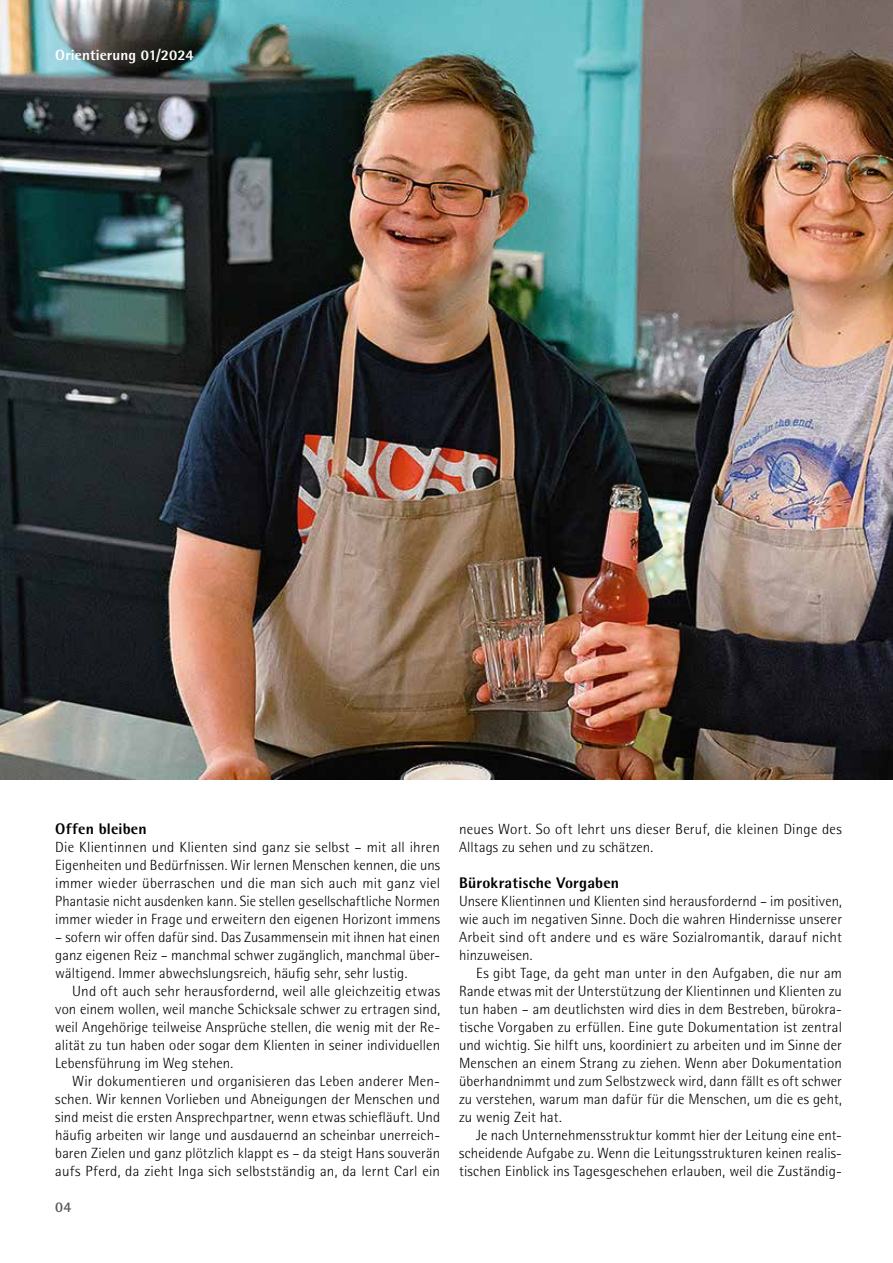
<style>
.page{position:relative;width:893px;height:1263px;background:#fff}
.page>*{position:absolute;margin:0;border:0;box-sizing:border-box;transform-origin:0 0}
.t1{font:800 15.3px "Rotis Semi Sans Std";letter-spacing:.015em;color:#000}
.t2{font:300 14.85px/18px "Rotis Semi Sans Std";letter-spacing:.01em;color:#000;text-align:justify}
.t3{font:800 14.85px "Rotis Semi Sans Std";letter-spacing:.01em;color:#fff}
.t4{font:700 14.85px "Rotis Semi Sans Std";color:#575756}
</style>
<div class="page">
<img style="left:0;top:0;width:893px;height:780px">
<p class="t3" style="left:55px;top:45px;width:140px">Orientierung 01/2024</p>
<p class="t1" style="left:55px;top:819px;width:93px">Offen bleiben</p>
<p class="t2" style="left:55px;top:838px;width:386px">Die Klientinnen und Klienten sind ganz sie selbst – mit all ihren Eigenheiten und Bedürfnissen. Wir lernen Menschen kennen, die uns immer wieder überraschen und die man sich auch mit ganz viel Phantasie nicht ausdenken kann. Sie stellen gesellschaftliche Normen immer wieder in Frage und erweitern den eigenen Horizont immens</p>
<p class="t2" style="left:55px;top:928px;width:386px">– sofern wir offen dafür sind. Das Zusammensein mit ihnen hat einen ganz eigenen Reiz – manchmal schwer zugänglich, manchmal über&shy;wältigend. Immer abwechslungsreich, häufig sehr, sehr lustig.</p>
<p class="t2" style="left:55px;top:982px;width:386px;text-indent:17px">Und oft auch sehr herausfordernd, weil alle gleichzeitig etwas von einem wollen, weil manche Schicksale schwer zu ertragen sind, weil Angehörige teilweise Ansprüche stellen, die wenig mit der Re&shy;alität zu tun haben oder sogar dem Klienten in seiner individuellen Lebensführung im Weg stehen.</p>
<p class="t2" style="left:55px;top:1072px;width:386px;text-indent:17px">Wir dokumentieren und organisieren das Leben anderer Men&shy;schen. Wir kennen Vorlieben und Abneigungen der Menschen und sind meist die ersten Ansprechpartner, wenn etwas schiefläuft. Und häufig arbeiten wir lange und ausdauernd an scheinbar unerreich&shy;baren Zielen und ganz plötzlich klappt es – da steigt Hans souverän aufs Pferd, da zieht Inga sich selbstständig an, da lernt Carl ein</p>
<p class="t4" style="left:55px;top:1197px;width:18px">04</p>
<p class="t2" style="left:459px;top:820px;width:384px">neues Wort. So oft lehrt uns dieser Beruf, die kleinen Dinge des<br>Alltags zu sehen und zu schätzen.</p>
<p class="t1" style="left:459px;top:873px;width:162px">Bürokratische Vorgaben</p>
<p class="t2" style="left:459px;top:892px;width:384px">Unsere Klientinnen und Klienten sind herausfordernd – im positiven, wie auch im negativen Sinne. Doch die wahren Hindernisse unserer Arbeit sind oft andere und es wäre Sozialromantik, darauf nicht hinzuweisen.</p>
<p class="t2" style="left:459px;top:964px;width:384px;text-indent:17px">Es gibt Tage, da geht man unter in den Aufgaben, die nur am Rande etwas mit der Unterstützung der Klientinnen und Klienten zu tun haben – am deutlichsten wird dies in dem Bestreben, bürokra&shy;tische Vorgaben zu erfüllen. Eine gute Dokumentation ist zentral und wichtig. Sie hilft uns, koordiniert zu arbeiten und im Sinne der Menschen an einem Strang zu ziehen. Wenn aber Dokumentation überhandnimmt und zum Selbstzweck wird, dann fällt es oft schwer zu verstehen, warum man dafür für die Menschen, um die es geht, zu wenig Zeit hat.</p>
<p class="t2" style="left:459px;top:1125px;width:384px;text-indent:17px">Je nach Unternehmensstruktur kommt hier der Leitung eine ent&shy;scheidende Aufgabe zu. Wenn die Leitungsstrukturen keinen realis&shy;tischen Einblick ins Tagesgeschehen erlauben, weil die Zuständig-</p>
</div>
